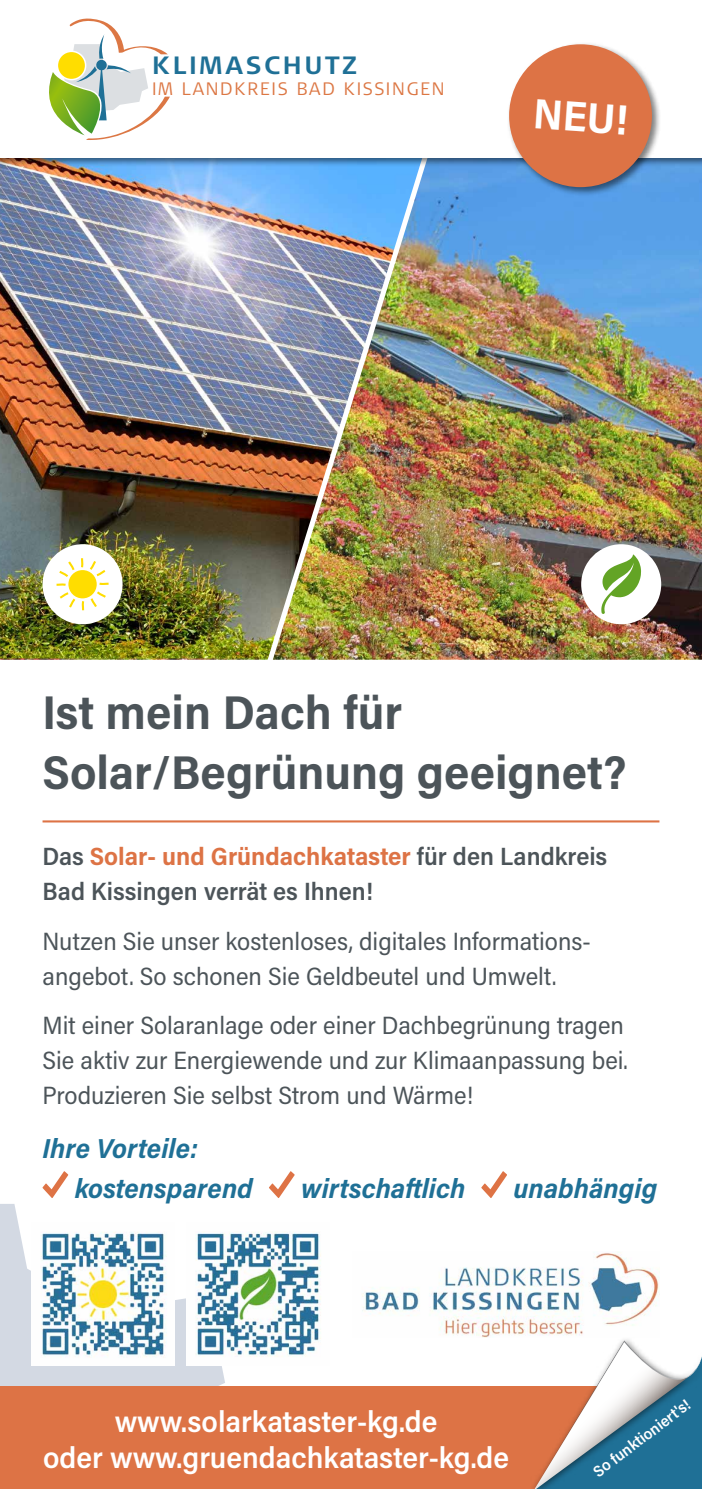
<style>
.page{position:relative;width:702px;height:1489px;background:#fff}
.page>*{position:absolute;margin:0;border:0;box-sizing:border-box;transform-origin:0 0}
.t1{font:700 47.5px/60px "Acumin Pro Semi Cond";color:#4c5459}
.t2{font:700 42.5px "Acumin Pro Semi Cond";color:#fff}
.t3{font:600 30px/36px "Acumin Pro Semi Cond";color:#fff;text-align:center}
.t4{font:italic 700 27.5px/40px "Acumin Pro Semi Cond";color:#1f7096}
.t5{font:25px/35px "Acumin Pro Semi Cond";color:#4c5459}
.t6{font:600 25px/35px "Acumin Pro Semi Cond";color:#4c5459}
.t7{font:700 25px "Signa Pro";letter-spacing:.11em;color:#1f7096}
.t8{font:300 18px "Signa Pro";letter-spacing:.095em;color:#dc7744}
.t9{font:600 16px "Acumin Pro Semi Cond";color:#fff}
.s1{font-weight:700;color:#dd7345}
</style>
<div class="page">
<img style="left:0;top:167px;width:702px;height:492px">
<img style="left:0;top:167px;width:259px;height:491px">
<img style="left:259px;top:167px;width:177px;height:493px">
<div style="left:0;top:0;width:702px;height:167px;background:#000;opacity:.5"></div>
<div style="left:0;top:0;width:702px;height:157px;background:#fff"></div>
<div style="left:581px;top:544px;width:80px;height:80px;background:#fff;border-radius:50%"></div>
<svg style="left:601px;top:554px;width:40px;height:60px"></svg>
<svg style="left:49px;top:18px;width:121px;height:122px"></svg>
<div style="left:507px;top:42px;width:154px;height:154px;background:#000;opacity:.5"></div>
<div style="left:509px;top:44px;width:143px;height:143px;background:#dd7345;border-radius:50%"></div>
<div style="left:43px;top:544px;width:80px;height:80px;background:#fff;border-radius:50%"></div>
<div style="left:68px;top:570px;width:29px;height:28px;background:#fd0;border-radius:50%"></div>
<svg style="left:81px;top:558px;width:2px;height:9px"></svg>
<svg style="left:59px;top:561px;width:16px;height:16px"></svg>
<svg style="left:56px;top:583px;width:10px;height:3px"></svg>
<svg style="left:60px;top:592px;width:15px;height:15px"></svg>
<svg style="left:82px;top:601px;width:2px;height:9px"></svg>
<svg style="left:90px;top:591px;width:16px;height:16px"></svg>
<svg style="left:99px;top:582px;width:10px;height:3px"></svg>
<svg style="left:90px;top:561px;width:15px;height:15px"></svg>
<svg style="left:42px;top:1171px;width:26px;height:27px"></svg>
<svg style="left:269px;top:1171px;width:26px;height:27px"></svg>
<svg style="left:481px;top:1171px;width:26px;height:27px"></svg>
<img style="left:362px;top:1252px;width:297px;height:85px">
<svg style="left:0;top:1204px;width:225px;height:181px;fill:#d3d9e3"></svg>
<div style="left:0;top:1385px;width:702px;height:103px;background:#dd7345"></div>
<hr style="left:43px;top:820px;width:616px;height:2px;background:#dd7345">
<div style="left:528px;top:1335px;width:174px;height:153px;background:#000;opacity:.51"></div>
<svg style="left:533px;top:1331px;width:169px;height:157px"></svg>
<img style="left:186px;top:1222px;width:135px;height:143px">
<img style="left:31px;top:1222px;width:143px;height:143px">
<p class="t7" style="left:152px;top:48px;width:206px">KLIMASCHUTZ</p>
<p class="t8" style="left:152px;top:76px;width:294px">IM LANDKREIS BAD KISSINGEN</p>
<h2 class="t2" style="left:535px;top:83px;width:96px;rotate:4deg">NEU!</h2>
<h1 class="t1" style="left:43px;top:679px;width:585px">Ist mein Dach für<br>Solar/Begrünung geeignet?</h1>
<p class="t6" style="left:43px;top:838px;width:566px">Das <span class="s1">Solar- und Gründachkataster</span> für den Landkreis<br>Bad Kissingen verrät es Ihnen!</p>
<p class="t5" style="left:43px;top:922px;width:549px">Nutzen Sie unser kostenloses, digitales Informations&shy;angebot. So schonen Sie Geldbeutel und Umwelt.</p>
<p class="t5" style="left:43px;top:1006px;width:586px">Mit einer Solaranlage oder einer Dachbegrünung tragen<br>Sie aktiv zur Energiewende und zur Klimaanpassung bei.<br>Produzieren Sie selbst Strom und Wärme!</p>
<p class="t4" style="left:75px;top:1127px;width:180px;text-indent:-32px">Ihre Vorteile: kostensparend</p>
<p class="t4" style="left:301px;top:1167px;width:166px">wirtschaftlich</p>
<p class="t4" style="left:513px;top:1167px;width:145px">unabhängig</p>
<p class="t3" style="left:43px;top:1401px;width:467px">www.solarkataster-kg.de<br>oder www.gruendachkataster-kg.de</p>
<p class="t9" style="left:588px;top:1463px;width:118px;rotate:-37deg">So funktioniert's!</p>
</div>
